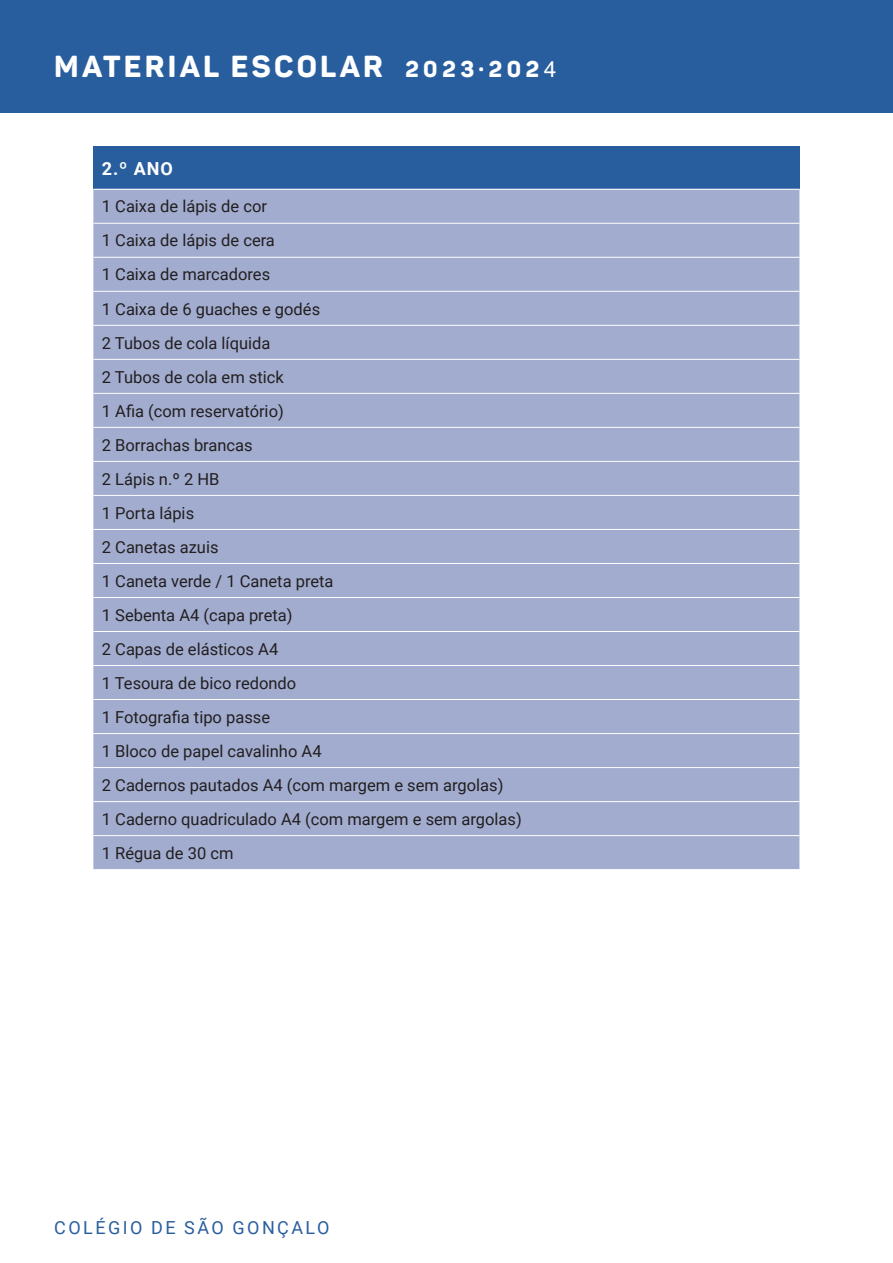
<style>
.page{position:relative;width:893px;height:1263px;background:#fff}
.page>*{position:absolute;margin:0;border:0;box-sizing:border-box;transform-origin:0 0}
.t1{font:800 30px "Panton";letter-spacing:.11em;color:#fff}
.t2{font:800 22.5px "Panton";letter-spacing:.2em;color:#fff}
.t3{font:18px "Roboto";letter-spacing:.135em;color:#295e9e}
.t4{font:700 18px "Roboto";color:#fff}
.t5{font:16.5px/34px "Roboto";color:#231f20}
.s1{font-family:"Helvetica";font-weight:400}
</style>
<div class="page">
<div style="left:0;top:0;width:893px;height:113px;background:#295e9e"></div>
<div style="left:93px;top:147px;width:706px;height:42px;background:#295e9e"></div>
<div style="left:93px;top:190px;width:706px;height:679px;background:#a1accf"></div>
<hr style="left:93px;top:223px;width:706px;height:1px;background:#fff">
<hr style="left:93px;top:257px;width:706px;height:1px;background:#fff">
<hr style="left:93px;top:291px;width:706px;height:1px;background:#fff">
<hr style="left:93px;top:325px;width:706px;height:1px;background:#fff">
<hr style="left:93px;top:359px;width:706px;height:1px;background:#fff">
<hr style="left:93px;top:393px;width:706px;height:1px;background:#fff">
<hr style="left:93px;top:427px;width:706px;height:1px;background:#fff">
<hr style="left:93px;top:461px;width:706px;height:1px;background:#fff">
<hr style="left:93px;top:495px;width:706px;height:1px;background:#fff">
<hr style="left:93px;top:529px;width:706px;height:1px;background:#fff">
<hr style="left:93px;top:563px;width:706px;height:1px;background:#fff">
<hr style="left:93px;top:597px;width:706px;height:1px;background:#fff">
<hr style="left:93px;top:631px;width:706px;height:1px;background:#fff">
<hr style="left:93px;top:665px;width:706px;height:1px;background:#fff">
<hr style="left:93px;top:699px;width:706px;height:1px;background:#fff">
<hr style="left:93px;top:733px;width:706px;height:1px;background:#fff">
<hr style="left:93px;top:767px;width:706px;height:1px;background:#fff">
<hr style="left:93px;top:801px;width:706px;height:1px;background:#fff">
<hr style="left:93px;top:835px;width:706px;height:1px;background:#fff">
<h1 class="t1" style="left:54px;top:49px;width:330px">MATERIAL ESCOLAR</h1>
<h2 class="t2" style="left:405px;top:56px;width:152px">2023.202<span class="s1">4</span></h2>
<p class="t4" style="left:102px;top:162px;width:72px">2.º ANO</p>
<p class="t5" style="left:102px;top:191px;width:421px">1 Caixa de lápis de cor<br>1 Caixa de lápis de cera<br>1 Caixa de marcadores<br>1 Caixa de 6 guaches e godés<br>2 Tubos de cola líquida<br>2 Tubos de cola em stick<br>1 Afia (com reservatório)<br>2 Borrachas brancas<br>2 Lápis n.º 2 HB<br>1 Porta lápis<br>2 Canetas azuis<br>1 Caneta verde / 1 Caneta preta<br>1 Sebenta A4 (capa preta)<br>2 Capas de elásticos A4<br>1 Tesoura de bico redondo<br>1 Fotografia tipo passe<br>1 Bloco de papel cavalinho A4<br>2 Cadernos pautados A4 (com margem e sem argolas)<br>1 Caderno quadriculado A4 (com margem e sem argolas)<br>1 Régua de 30 cm</p>
<p class="t3" style="left:54px;top:1220px;width:277px">COLÉGIO DE SÃO GONÇALO</p>
</div>
